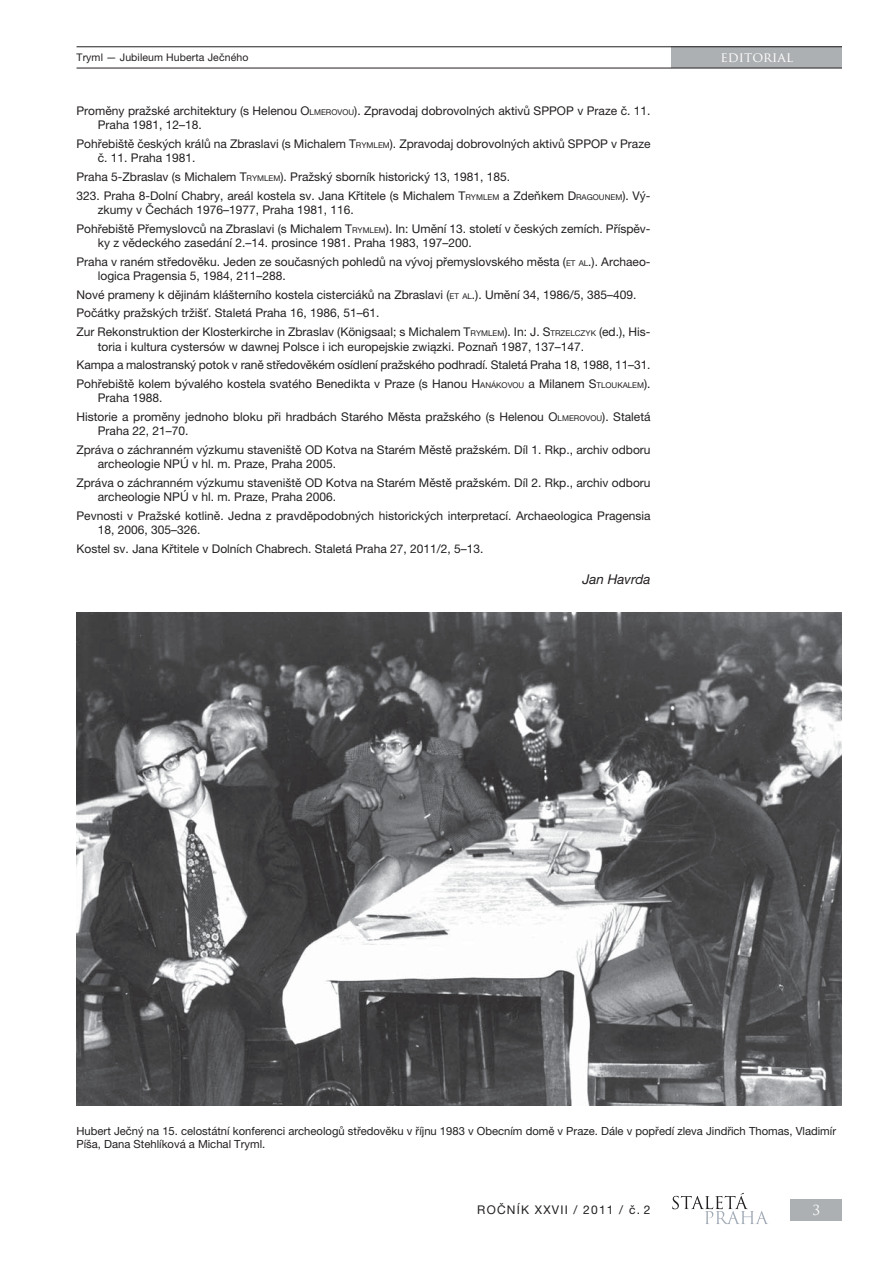
<style>
.page{position:relative;width:893px;height:1263px;background:#fff}
.page>*{position:absolute;margin:0;border:0;box-sizing:border-box;transform-origin:0 0}
.t1{font:13.5px "Trajan Pro";letter-spacing:.01em;color:#fff}
.t2{font:italic 13.5px "Helvetica Neue LT Pro";color:#231f20}
.t3{font:12px/18.6px "Helvetica Neue LT Pro";color:#231f20}
.t4{font:12px "Helvetica Neue LT Pro";letter-spacing:.1em;color:#231f20}
.t5{font:11.25px/13.5px "Helvetica Neue LT Pro";color:#231f20}
.t6{font:10.5px "Helvetica Neue LT Pro";letter-spacing:.01em;color:#231f20}
.s1{font-size:7.95px}
</style>
<div class="page">
<div style="left:791px;top:1199px;width:51px;height:21px;background:#adb0b2"></div>
<div style="left:672px;top:47px;width:170px;height:21px;background:#adb0b2"></div>
<hr style="left:77px;top:46px;width:765px;height:1px;background:#231f20">
<hr style="left:77px;top:68px;width:765px;height:1px;background:#231f20">
<svg style="left:672px;top:1193px;width:96px;height:31px"></svg>
<img style="left:77px;top:612px;width:765px;height:493px">
<p class="t6" style="left:77px;top:54px;width:173px">Tryml — Jubileum Huberta Ječného</p>
<p class="t1" style="left:720px;top:50px;width:75px">EDITORIAL</p>
<p class="t3" style="left:98px;top:105px;width:554px;line-height:14.4px;text-indent:-21px">Proměny pražské architektury (s Helenou O<span class="s1">LMEROVOU</span>). Zpravodaj dobrovolných aktivů SPPOP v Praze č. 11.<br>Praha 1981, 12–18.</p>
<p class="t3" style="left:98px;top:138px;width:554px;line-height:14.4px;text-indent:-21px">Pohřebiště českých králů na Zbraslavi (s Michalem T<span class="s1">RYMLEM</span>). Zpravodaj dobrovolných aktivů SPPOP v Praze č. 11. Praha 1981.</p>
<p class="t3" style="left:77px;top:169px;width:576px">Praha 5-Zbraslav (s Michalem T<span class="s1">RYMLEM</span>). Pražský sborník historický 13, 1981, 185.<br>323. Praha 8-Dolní Chabry, areál kostela sv. Jana Křtitele (s Michalem T<span class="s1">RYMLEM</span> a Zdeňkem D<span class="s1">RAGOUNEM</span>). Vý-</p>
<p class="t3" style="left:77px;top:202px;width:576px;text-indent:21px">zkumy v Čechách 1976–1977, Praha 1981, 116.<br>Pohřebiště Přemyslovců na Zbraslavi (s Michalem T<span class="s1">RYMLEM</span>). In: Umění 13. století v českých zemích. Příspěv-</p>
<p class="t3" style="left:77px;top:235px;width:576px;text-indent:21px">ky z vědeckého zasedání 2.–14. prosince 1981. Praha 1983, 197–200.<br>Praha v raném středověku. Jeden ze současných pohledů na vývoj přemyslovského města (<span class="s1">ET AL</span>.). Archaeo-</p>
<p class="t3" style="left:77px;top:268px;width:576px;text-indent:21px">logica Pragensia 5, 1984, 211–288.<br>Nové prameny k dějinám klášterního kostela cisterciáků na Zbraslavi (<span class="s1">ET AL</span>.). Umění 34, 1986/5, 385–409.<br>Počátky pražských tržišť. Staletá Praha 16, 1986, 51–61.<br>Zur Rekonstruktion der Klosterkirche in Zbraslav (Königsaal; s Michalem T<span class="s1">RYMLEM</span>). In: J. S<span class="s1">TRZELCZYK</span> (ed.), His-</p>
<p class="t3" style="left:77px;top:338px;width:576px;text-indent:21px">toria i kultura cystersów w dawnej Polsce i ich europejskie związki. Poznaň 1987, 137–147.<br>Kampa a malostranský potok v raně středověkém osídlení pražského podhradí. Staletá Praha 18, 1988, 11–31.<br>Pohřebiště kolem bývalého kostela svatého Benedikta v Praze (s Hanou H<span class="s1">ANÁKOVOU</span> a Milanem S<span class="s1">TLOUKALEM</span>).</p>
<p class="t3" style="left:77px;top:390px;width:576px;text-indent:21px">Praha 1988.<br>Historie a proměny jednoho bloku při hradbách Starého Města pražského (s Helenou O<span class="s1">LMEROVOU</span>). Staletá</p>
<p class="t3" style="left:77px;top:423px;width:576px;text-indent:21px">Praha 22, 21–70.<br>Zpráva o záchranném výzkumu staveniště OD Kotva na Starém Městě pražském. Díl 1. Rkp., archiv odboru</p>
<p class="t3" style="left:77px;top:456px;width:576px;text-indent:21px">archeologie NPÚ v hl. m. Praze, Praha 2005.<br>Zpráva o záchranném výzkumu staveniště OD Kotva na Starém Městě pražském. Díl 2. Rkp., archiv odboru</p>
<p class="t3" style="left:77px;top:489px;width:576px;text-indent:21px">archeologie NPÚ v hl. m. Praze, Praha 2006.<br>Pevnosti v Pražské kotlině. Jedna z pravděpodobných historických interpretací. Archaeologica Pragensia</p>
<p class="t3" style="left:77px;top:522px;width:409px;text-indent:21px">18, 2006, 305–326.<br>Kostel sv. Jana Křtitele v Dolních Chabrech. Staletá Praha 27, 2011/2, 5–13.</p>
<p class="t2" style="left:583px;top:574px;width:70px">Jan Havrda</p>
<p class="t5" style="left:77px;top:1125px;width:761px">Hubert Ječný na 15. celostátní konferenci archeologů středověku v říjnu 1983 v Obecním domě v Praze. Dále v popředí zleva Jindřich Thomas, Vladimír<br>Píša, Dana Stehlíková a Michal Tryml.</p>
<p class="t4" style="left:477px;top:1205px;width:175px">ROČNÍK XXVII / 2011 / č. 2</p>
<p class="t1" style="left:813px;top:1202px;width:9px">3</p>
</div>
